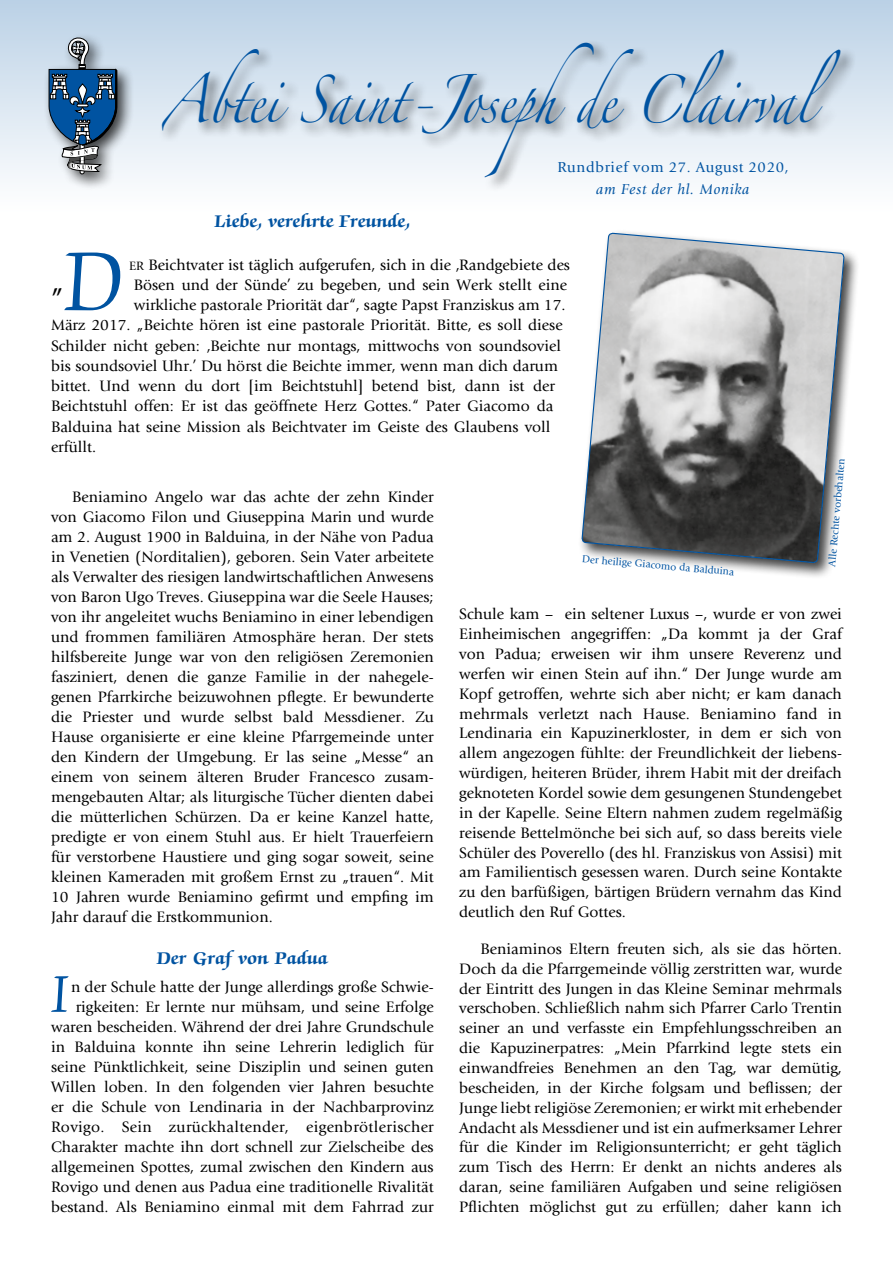
<style>
.page{position:relative;width:893px;height:1263px;background:#fff}
.page>*{position:absolute;margin:0;border:0;box-sizing:border-box;transform-origin:0 0}
.t1{font:96.9px "Zapf Chancery Std";color:#0053a1;scale:.91 1}
.t2{font:60px "Zapf Chancery Std";color:#0053a1;scale:.91 1}
.t3{font:43.2px "Zapfino";color:#0053a1;scale:.79 1}
.t4{font:30.15px "Giovanni";color:#000}
.t5{font:700 19.5px "Zapf Chancery Std";letter-spacing:.01em;color:#0053a1}
.t6{font:15.75px/20px "Giovanni";color:#000;text-align:justify}
.t7{font:15px "Giovanni";letter-spacing:.045em;color:#0053a1}
.t8{font:italic 15px "Giovanni";letter-spacing:.045em;color:#0053a1}
.t9{font:10.5px "Giovanni";color:#0053a1}
.s1{font-family:"Giovanni Book SC800";font-size:12.6px}
</style>
<div class="page">
<div style="left:0;top:0;width:893px;height:213px;background:linear-gradient(to bottom,#bbd1e6,#fff)"></div>
<div style="left:159px;top:39px;width:697px;height:154px;background:#000;opacity:.75"></div>
<div style="left:43px;top:33px;width:91px;height:158px;background:#000;opacity:.75"></div>
<svg style="left:49px;top:38px;width:68px;height:136px;background:#6885a1"></svg>
<div style="left:578px;top:229px;width:282px;height:350px;background:#000;opacity:.75"></div>
<svg style="left:581px;top:232px;width:264px;height:332px;background:#999a9b"></svg>
<h3 class="t3" style="left:163px;top:82px;width:859px">Abtei Saint-Josephde Clairval</h3>
<p class="t7" style="left:557px;top:158px;width:233px">Rundbrief vom 27. August 2020,</p>
<p class="t8" style="left:596px;top:181px;width:155px">am Fest der hl. Monika</p>
<p class="t5" style="left:214px;top:211px;width:198px">Liebe, verehrte Freunde,</p>
<h1 class="t1" style="left:64px;top:231px;width:66px">D</h1>
<p class="t6" style="left:129px;top:255px;width:443px"><span class="s1">er</span> Beichtvater ist täglich aufgerufen, sich in die ‚Randgebiete des</p>
<p class="t6" style="left:134px;top:275px;width:435px">Bösen und der Sünde’ zu begeben, und sein Werk stellt eine</p>
<p class="t6" style="left:134px;top:295px;width:433px">wirkliche pastorale Priorität dar“, sagte Papst Franziskus am 17.</p>
<p class="t6" style="left:51px;top:315px;width:513px">März 2017. „Beichte hören ist eine pastorale Priorität. Bitte, es soll diese</p>
<p class="t6" style="left:51px;top:336px;width:512px">Schilder nicht geben: ‚Beichte nur montags, mittwochs von soundsoviel</p>
<p class="t6" style="left:51px;top:356px;width:508px">bis soundsoviel Uhr.’ Du hörst die Beichte immer, wenn man dich darum</p>
<p class="t6" style="left:51px;top:376px;width:505px">bittet. Und wenn du dort [im Beichtstuhl] betend bist, dann ist der</p>
<p class="t6" style="left:51px;top:396px;width:504px">Beichtstuhl offen: Er ist das geöffnete Herz Gottes.“ Pater Giacomo da</p>
<p class="t6" style="left:51px;top:417px;width:501px">Balduina hat seine Mission als Beichtvater im Geiste des Glaubens voll</p>
<p class="t6" style="left:51px;top:437px;width:47px">erfüllt.</p>
<h3 class="t4" style="left:51px;top:265px;width:15px">„</h3>
<p class="t6" style="left:51px;top:487px;width:384px;text-indent:21px">Beniamino Angelo war das achte der zehn Kinder von Giacomo Filon und Giuseppina Marin und wurde am 2. August 1900 in Balduina, in der Nähe von Padua in Venetien (Norditalien), geboren. Sein Vater arbeitete als Verwalter des riesigen landwirtschaftlichen Anwesens von Baron Ugo Treves. Giuseppina war die Seele Hauses; von ihr angeleitet wuchs Beniamino in einer lebendigen und frommen familiären Atmosphäre heran. Der stets hilfsbereite Junge war von den religiösen Zeremonien fasziniert, denen die ganze Familie in der nahegele&shy;genen Pfarrkirche beizuwohnen pflegte. Er bewunderte die Priester und wurde selbst bald Messdiener. Zu Hause organisierte er eine kleine Pfarrgemeinde unter den Kindern der Umgebung. Er las seine „Messe“ an einem von seinem älteren Bruder Francesco zusam&shy;mengebauten Altar; als liturgische Tücher dienten dabei die mütterlichen Schürzen. Da er keine Kanzel hatte, predigte er von einem Stuhl aus. Er hielt Trauerfeiern für verstorbene Haustiere und ging sogar soweit, seine kleinen Kameraden mit großem Ernst zu „trauen“. Mit 10 Jahren wurde Beniamino gefirmt und empfing im Jahr darauf die Erstkommunion.</p>
<p class="t5" style="left:157px;top:948px;width:173px">Der Graf von Padua</p>
<h2 class="t2" style="left:51px;top:963px;width:21px">I</h2>
<p class="t6" style="left:51px;top:977px;width:384px;text-align:right">n der Schule hatte der Junge allerdings große Schwie&shy;rigkeiten: Er lernte nur mühsam, und seine Erfolge waren bescheiden. Während der drei Jahre Grundschule in Balduina konnte ihn seine Lehrerin lediglich für seine Pünktlichkeit, seine Disziplin und seinen guten Willen loben. In den folgenden vier Jahren besuchte er die Schule von Lendinaria in der Nachbarprovinz Rovigo. Sein zurückhaltender, eigenbrötlerischer Charakter machte ihn dort schnell zur Zielscheibe des allgemeinen Spottes, zumal zwischen den Kindern aus Rovigo und denen aus Padua eine traditionelle Rivalität bestand. Als Beniamino einmal mit dem Fahrrad zur</p>
<p class="t9" style="left:582px;top:552px;width:154px;rotate:5deg">Der heilige Giacomo da Balduina</p>
<p class="t9" style="left:826px;top:566px;width:110px;rotate:-85deg">Alle Rechte vorbehalten</p>
<p class="t6" style="left:459px;top:604px;width:384px">Schule kam – ein seltener Luxus –, wurde er von zwei Einheimischen angegriffen: „Da kommt ja der Graf von Padua; erweisen wir ihm unsere Reverenz und werfen wir einen Stein auf ihn.“ Der Junge wurde am Kopf getroffen, wehrte sich aber nicht; er kam danach mehrmals verletzt nach Hause. Beniamino fand in Lendinaria ein Kapuzinerkloster, in dem er sich von allem angezogen fühlte: der Freundlichkeit der liebens&shy;würdigen, heiteren Brüder, ihrem Habit mit der dreifach geknoteten Kordel sowie dem gesungenen Stundengebet in der Kapelle. Seine Eltern nahmen zudem regelmäßig reisende Bettelmönche bei sich auf, so dass bereits viele Schüler des Poverello (des hl. Franziskus von Assisi) mit am Familientisch gesessen waren. Durch seine Kontakte zu den barfüßigen, bärtigen Brüdern vernahm das Kind deutlich den Ruf Gottes.</p>
<p class="t6" style="left:459px;top:939px;width:384px;text-indent:21px">Beniaminos Eltern freuten sich, als sie das hörten.<br>Doch da die Pfarrgemeinde völlig zerstritten war, wurde der Eintritt des Jungen in das Kleine Seminar mehrmals verschoben. Schließlich nahm sich Pfarrer Carlo Trentin seiner an und verfasste ein Empfehlungsschreiben an die Kapuzinerpatres: „Mein Pfarrkind legte stets ein einwandfreies Benehmen an den Tag, war demütig, bescheiden, in der Kirche folgsam und beflissen; der Junge liebt religiöse Zeremonien; er wirkt mit erhebender Andacht als Messdiener und ist ein aufmerksamer Lehrer für die Kinder im Religionsunterricht; er geht täglich zum Tisch des Herrn: Er denkt an nichts anderes als daran, seine familiären Aufgaben und seine religiösen Pflichten möglichst gut zu erfüllen; daher kann ich</p>
</div>
